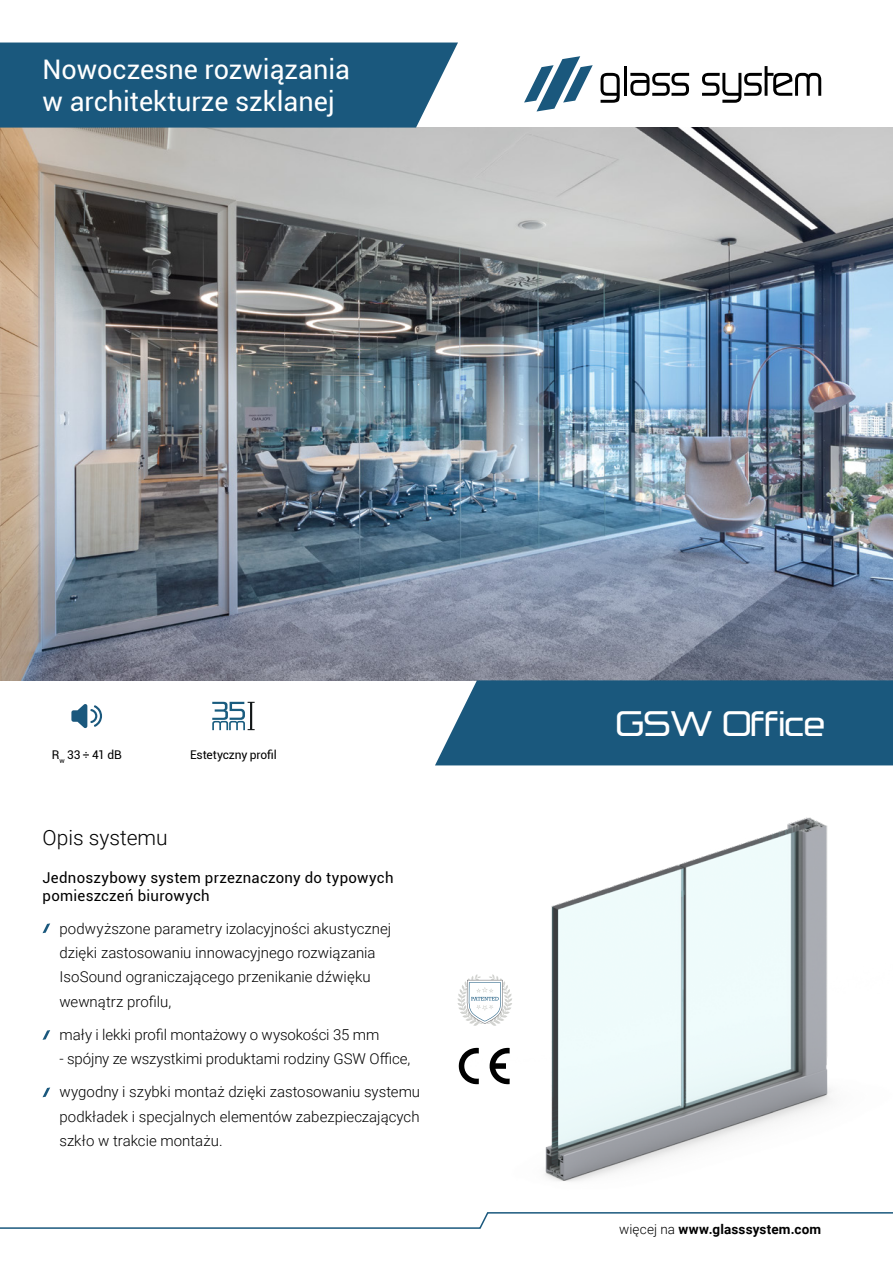
<style>
.page{position:relative;width:893px;height:1263px;background:#fff}
.page>*{position:absolute;margin:0;border:0;box-sizing:border-box;transform-origin:0 0}
.t1{font:42px "Formation Sans Regular PL";color:#fff}
.t2{font:27px/32.4px "Roboto";color:#fff}
.t3{font:300 21px "Roboto";color:#000}
.Paragraph_Style_1{font:300 15px/24.5px "Roboto";color:#000}
.Paragraph_Style_1-2{font:15px/18px "Roboto";letter-spacing:.015em;color:#000}
.t4{font:700 13.5px "Roboto";letter-spacing:.015em;color:#000}
.piktogramy{font:12px "Roboto";letter-spacing:-.01em;color:#000}
.s1{font-weight:300}
</style>
<div class="page">
<img style="left:474px;top:817px;width:357px;height:365px">
<svg style="left:43px;top:923px;width:7px;height:10px"></svg>
<svg style="left:43px;top:1030px;width:7px;height:10px"></svg>
<svg style="left:43px;top:1087px;width:7px;height:10px"></svg>
<svg style="left:490px;top:1048px;width:19px;height:36px"></svg>
<svg style="left:459px;top:1048px;width:20px;height:36px"></svg>
<svg style="left:457px;top:974px;width:55px;height:52px"></svg>
<img style="left:0;top:128px;width:893px;height:552px">
<div style="left:435px;top:680px;width:458px;height:85px;background:#1a587d"></div>
<svg style="left:71px;top:704px;width:31px;height:24px"></svg>
<svg style="left:212px;top:702px;width:43px;height:28px"></svg>
<div style="left:0;top:43px;width:458px;height:85px;background:#1a587d"></div>
<svg style="left:524px;top:56px;width:69px;height:55px"></svg>
<svg style="left:601px;top:73px;width:19px;height:30px"></svg>
<hr style="left:624px;top:66px;width:2px;height:30px;background:#000">
<svg style="left:630px;top:73px;width:59px;height:23px"></svg>
<svg style="left:702px;top:66px;width:119px;height:37px"></svg>
<svg style="left:0;top:1212px;width:893px;height:17px"></svg>
<h2 class="t2" style="left:43px;top:52px;width:309px">Nowoczesne rozwiązania w architekturze szklanej</h2>
<p class="piktogramy" style="left:52px;top:747px;width:72px">R<sub>w</sub> 33 ÷ 41 dB</p>
<p class="piktogramy" style="left:190px;top:747px;width:88px">Estetyczny profil</p>
<p class="t3" style="left:43px;top:823px;width:127px">Opis systemu</p>
<p class="Paragraph_Style_1-2" style="left:43px;top:868px;width:352px">Jednoszybowy system przeznaczony do typowych pomieszczeń biurowych</p>
<p class="Paragraph_Style_1" style="left:60px;top:915px;width:333px">podwyższone parametry izolacyjności akustycznej dzięki zastosowaniu innowacyjnego rozwiązania IsoSound ograniczającego przenikanie dźwięku wewnątrz profilu,</p>
<p class="Paragraph_Style_1" style="left:60px;top:1022px;width:321px">mały i lekki profil montażowy o wysokości 35 mm</p>
<p class="Paragraph_Style_1" style="left:60px;top:1046px;width:352px">- spójny ze wszystkimi produktami rodziny GSW Office,</p>
<p class="Paragraph_Style_1" style="left:60px;top:1079px;width:362px;text-align:justify">wygodny i szybki montaż dzięki zastosowaniu systemu podkładek i specjalnych elementów zabezpieczających szkło w trakcie montażu.</p>
<p class="t1" style="left:616px;top:704px;width:210px">GSW Office</p>
<p class="t4" style="left:619px;top:1220px;width:204px"><span class="s1">więcej na</span> www.glasssystem.com</p>
</div>
